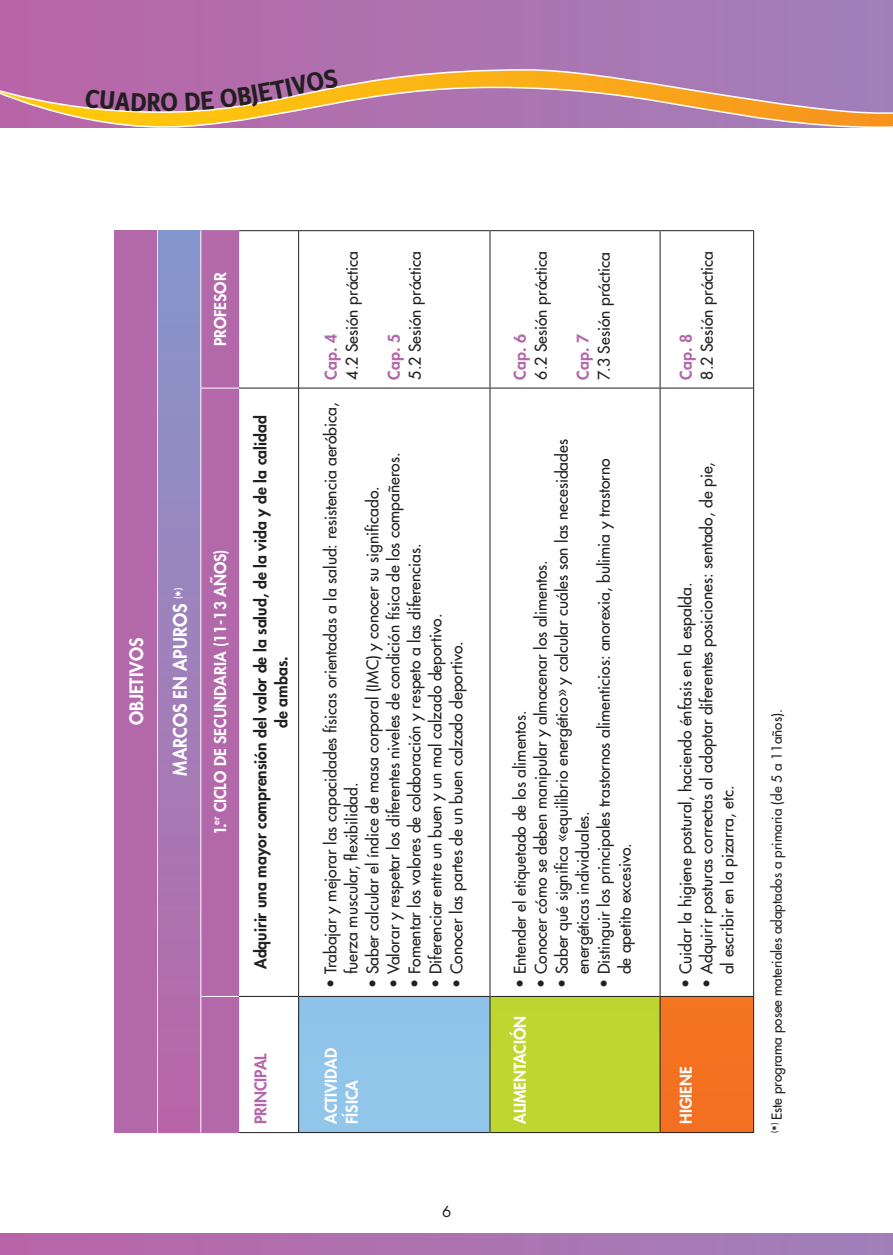
<style>
.page{position:relative;width:893px;height:1255px;background:#fff}
.page>*{position:absolute;margin:0;border:0;box-sizing:border-box;transform-origin:0 0}
.t1{font:700 27px "Zine Sans Dis";color:#231f20}
.t2{font:800 18px "Futura";color:#fff}
.t3{font:15.75px/21px "Futura";color:#231f20}
.t4{font:800 15.75px/21px "Futura";color:#fff}
.t5{font:800 15.75px/21px "Futura";color:#231f20;text-align:center}
.t6{font:800 15.75px "Futura";color:#b368aa}
.t7{font:15px "Futura";color:#231f20}
.t8{font:13.5px "Futura";color:#231f20}
.s1{font-size:15.75px}
</style>
<div class="page">
<div style="left:0;top:1233px;width:893px;height:21px;background:linear-gradient(to right,#b965a8,#a180b9)"></div>
<div style="left:158px;top:231px;width:43px;height:901px;background:linear-gradient(to bottom,#8498cc,#bb66a7)"></div>
<div style="left:201px;top:231px;width:38px;height:901px;background:#b368aa"></div>
<div style="left:299px;top:996px;width:191px;height:136px;background:#91c5ea"></div>
<div style="left:490px;top:996px;width:170px;height:136px;background:#bed630"></div>
<div style="left:660px;top:996px;width:94px;height:136px;background:#f47121"></div>
<hr style="left:239px;top:1132px;width:59px;height:1px;background:#231f20">
<hr style="left:239px;top:996px;width:59px;height:1px;background:#231f20">
<hr style="left:239px;top:388px;width:59px;height:1px;background:#231f20">
<hr style="left:239px;top:230px;width:59px;height:1px;background:#231f20">
<hr style="left:298px;top:996px;width:1px;height:136px;background:#231f20">
<hr style="left:299px;top:1132px;width:191px;height:1px;background:#231f20">
<hr style="left:298px;top:388px;width:1px;height:608px;background:#231f20">
<hr style="left:299px;top:996px;width:191px;height:1px;background:#231f20">
<hr style="left:298px;top:230px;width:1px;height:158px;background:#231f20">
<hr style="left:299px;top:388px;width:191px;height:1px;background:#231f20">
<hr style="left:299px;top:230px;width:191px;height:1px;background:#231f20">
<hr style="left:490px;top:996px;width:1px;height:136px;background:#231f20">
<hr style="left:490px;top:1132px;width:170px;height:1px;background:#231f20">
<hr style="left:490px;top:388px;width:1px;height:608px;background:#231f20">
<hr style="left:490px;top:996px;width:170px;height:1px;background:#231f20">
<hr style="left:490px;top:230px;width:1px;height:158px;background:#231f20">
<hr style="left:490px;top:388px;width:170px;height:1px;background:#231f20">
<hr style="left:490px;top:230px;width:170px;height:1px;background:#231f20">
<hr style="left:660px;top:996px;width:1px;height:136px;background:#231f20">
<hr style="left:660px;top:1132px;width:93px;height:1px;background:#231f20">
<hr style="left:660px;top:388px;width:1px;height:608px;background:#231f20">
<hr style="left:660px;top:996px;width:93px;height:1px;background:#231f20">
<hr style="left:660px;top:230px;width:1px;height:158px;background:#231f20">
<hr style="left:660px;top:388px;width:93px;height:1px;background:#231f20">
<hr style="left:660px;top:230px;width:93px;height:1px;background:#231f20">
<hr style="left:753px;top:996px;width:1px;height:136px;background:#231f20">
<hr style="left:753px;top:388px;width:1px;height:608px;background:#231f20">
<hr style="left:753px;top:230px;width:1px;height:158px;background:#231f20">
<hr style="left:201px;top:996px;width:38px;height:1px;background:#fff">
<hr style="left:201px;top:388px;width:38px;height:1px;background:#fff">
<hr style="left:200px;top:996px;width:1px;height:136px;background:#fff">
<hr style="left:200px;top:388px;width:1px;height:608px;background:#fff">
<hr style="left:200px;top:230px;width:1px;height:158px;background:#fff">
<hr style="left:158px;top:996px;width:1px;height:136px;background:#fff">
<hr style="left:158px;top:388px;width:1px;height:608px;background:#fff">
<hr style="left:158px;top:230px;width:1px;height:158px;background:#fff">
<hr style="left:201px;top:230px;width:38px;height:1px;background:#b368aa">
<hr style="left:201px;top:1132px;width:38px;height:1px;background:#b368aa">
<div style="left:115px;top:230px;width:42px;height:902px;background:#b368aa"></div>
<div style="left:0;top:0;width:893px;height:128px;background:linear-gradient(to right,#b965a8,#a180b9)"></div>
<svg style="left:0;top:41px;width:893px;height:87px;background:#bb819a"></svg>
<svg style="left:85px;top:89px;width:92px;height:23px;background:#bb73a9"></svg>
<svg style="left:185px;top:91px;width:29px;height:20px"></svg>
<svg style="left:220px;top:82px;width:53px;height:26px"></svg>
<svg style="left:323px;top:68px;width:15px;height:21px"></svg>
<h1 class="t1" style="left:269px;top:77px;width:55px;rotate:-12deg">TIVO</h1>
<p class="t2" style="left:124px;top:725px;width:89px;rotate:-90deg">OBJETIVOS</p>
<p class="t4" style="left:210px;top:346px;width:75px;rotate:-90deg">Profesor</p>
<p class="t2" style="left:168px;top:775px;width:189px;rotate:-90deg">MARCOS EN APUROS <sup>(</sup><span class="s1">*</span><sup>)</sup></p>
<p class="t4" style="left:210px;top:835px;width:287px;rotate:-90deg">1.<sup>er</sup> CICLO DE SECUNDARIA (11-13 AÑOS)</p>
<p class="t5" style="left:250px;top:969px;width:555px;rotate:-90deg">Adquirir una mayor comprensión del valor de la salud, de la vida y de la calidad de ambas.</p>
<p class="t6" style="left:250px;top:1123px;width:72px;rotate:-90deg">PRINCIPAL</p>
<p class="t3" style="left:341px;top:379px;width:130px;rotate:-90deg">4.2 Sesión práctica</p>
<p class="t6" style="left:320px;top:379px;width:47px;rotate:-90deg">Cap. 4</p>
<p class="t3" style="left:404px;top:379px;width:130px;rotate:-90deg">5.2 Sesión práctica</p>
<p class="t6" style="left:383px;top:379px;width:47px;rotate:-90deg">Cap. 5</p>
<p class="t3" style="left:320px;top:974px;width:573px;text-indent:-14px;rotate:-90deg">• Trabajar y mejorar las capacidades físicas orientadas a la salud: resistencia aeróbica, fuerza muscular, flexibilidad.</p>
<p class="t3" style="left:383px;top:987px;width:537px;rotate:-90deg">• Valorar y respetar los diferentes niveles de condición física de los compañeros.</p>
<p class="t3" style="left:362px;top:987px;width:503px;rotate:-90deg">• Saber calcular el índice de masa corporal (IMC) y conocer su significado.</p>
<p class="t3" style="left:404px;top:987px;width:446px;rotate:-90deg">• Fomentar los valores de colaboración y respeto a las diferencias.</p>
<p class="t3" style="left:425px;top:987px;width:375px;rotate:-90deg">• Diferenciar entre un buen y un mal calzado deportivo.</p>
<p class="t3" style="left:446px;top:987px;width:348px;rotate:-90deg">• Conocer las partes de un buen calzado deportivo.</p>
<p class="t4" style="left:320px;top:1123px;width:77px;rotate:-90deg">Actividad física</p>
<p class="t7" style="left:442px;top:1201px;width:11px">6</p>
<p class="t3" style="left:531px;top:379px;width:130px;rotate:-90deg">6.2 Sesión práctica</p>
<p class="t6" style="left:509px;top:379px;width:47px;rotate:-90deg">Cap. 6</p>
<p class="t3" style="left:594px;top:379px;width:129px;rotate:-90deg">7.3 Sesión práctica</p>
<p class="t6" style="left:572px;top:379px;width:47px;rotate:-90deg">Cap. 7</p>
<p class="t3" style="left:552px;top:974px;width:536px;text-indent:-14px;rotate:-90deg">• Saber qué significa «equilibrio energético» y calcular cuáles son las necesidades energéticas individuales.</p>
<p class="t3" style="left:594px;top:974px;width:517px;text-indent:-14px;rotate:-90deg">• Distinguir los principales trastornos alimenticios: anorexia, bulimia y trastorno de apetito excesivo.</p>
<p class="t3" style="left:531px;top:987px;width:429px;rotate:-90deg">• Conocer cómo se deben manipular y almacenar los alimentos.</p>
<p class="t3" style="left:510px;top:987px;width:279px;rotate:-90deg">• Entender el etiquetado de los alimentos.</p>
<p class="t4" style="left:509px;top:1123px;width:108px;rotate:-90deg">Alimentación</p>
<p class="t3" style="left:696px;top:379px;width:130px;rotate:-90deg">8.2 Sesión práctica</p>
<p class="t6" style="left:675px;top:379px;width:47px;rotate:-90deg">Cap. 8</p>
<p class="t3" style="left:696px;top:974px;width:513px;text-indent:-14px;rotate:-90deg">• Adquirir posturas correctas al adoptar diferentes posiciones: sentado, de pie, al escribir en la pizarra, etc.</p>
<p class="t3" style="left:675px;top:987px;width:407px;rotate:-90deg">• Cuidar la higiene postural, haciendo énfasis en la espalda.</p>
<p class="t4" style="left:675px;top:1123px;width:59px;rotate:-90deg">Higiene</p>
<p class="t8" style="left:768px;top:1132px;width:425px;rotate:-90deg"><sup>(</sup>*<sup>)</sup> Este programa posee materiales adaptados a primaria (de 5 a 11años).</p>
</div>
